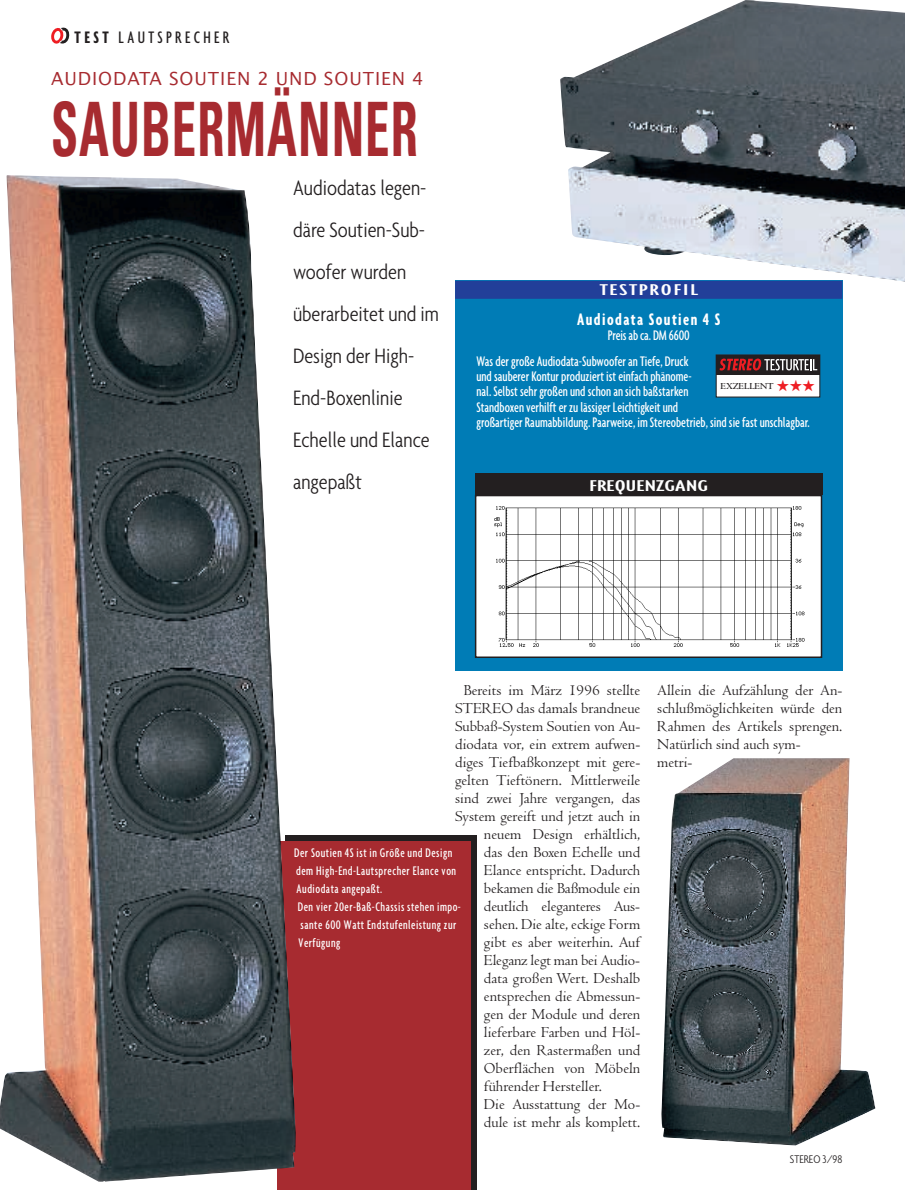
<style>
.page{position:relative;width:905px;height:1190px;background:#fff}
.page>*{position:absolute;margin:0;border:0;box-sizing:border-box;transform-origin:0 0}
.t1{font:700 condensed 75px "Univers";letter-spacing:.02em;color:#a72b30;scale:.65 1}
.t2{font:300 condensed 22.5px/42px "Agenda";color:#231f20}
.t3{font:18px "Lucida Sans";letter-spacing:.05em;color:#a72b30}
.t4{font:700 extra-condensed 18px "Agenda";letter-spacing:.08em;color:#fff}
.t5{font:500 extra-condensed 18px "Agenda";letter-spacing:.185em;color:#231f20}
.t6{font:18px "Triplex Cond";letter-spacing:.005em;color:#fff;scale:2 1}
.t7{font:18px "Triplex Cond";letter-spacing:.055em;color:#fff;scale:2 1}
.t8{font:15.75px/18px "Centaur";color:#231f20}
.t9{font:500 extra-condensed 15px/15.3px "Agenda";color:#fff;text-align:right}
.t10{font:500 extra-condensed 13.5px "Agenda";letter-spacing:.04em;color:#fff}
.t11{font:300 condensed 12px "Agenda";color:#231f20}
.t12{font:700 9.6px "Centaur";color:#231f20}
.s1{font-weight:700}
.s2{color:#ee1d23}
</style>
<div class="page">
<div style="left:285px;top:835px;width:191px;height:355px;background:#231f20"></div>
<svg style="left:51px;top:27px;width:19px;height:17px"></svg>
<img style="left:560px;top:0;width:344px;height:300px">
<div style="left:277px;top:841px;width:193px;height:349px;background:#a72b30"></div>
<div style="left:455px;top:281px;width:387px;height:390px;background:#007cb6"></div>
<div style="left:455px;top:281px;width:387px;height:18px;background:#223f99"></div>
<div style="left:716px;top:355px;width:104px;height:42px;background:#fff"></div>
<div style="left:716px;top:355px;width:104px;height:19px;background:#231f20"></div>
<svg style="left:719px;top:358px;width:98px;height:12px"></svg>
<div style="left:476px;top:496px;width:344px;height:160px;background:#fff"></div>
<img style="left:494px;top:506px;width:310px;height:141px">
<div style="left:475px;top:495px;width:347px;height:163px;border:2px solid #231f20"></div>
<div style="left:475px;top:473px;width:347px;height:22px;background:#231f20"></div>
<img style="left:0;top:175px;width:295px;height:1006px">
<img style="left:661px;top:758px;width:214px;height:387px">
<p class="t5" style="left:74px;top:30px;width:156px"><span class="s1">TEST</span> LAUTSPRECHER</p>
<p class="t3" style="left:51px;top:71px;width:374px">AUDIODATA SOUTIEN 2 UND SOUTIEN 4</p>
<h1 class="t1" style="left:51px;top:101px;width:566px">SAUBERMÄNNER</h1>
<h2 class="t2" style="left:293px;top:168px;width:147px">Audiodatas legen&shy;däre Soutien-Sub&shy;woofer wurden überarbeitet und im<br>Design der High-<br>End-Boxenlinie<br>Echelle und Elance angepaßt</h2>
<p class="t7" style="left:600px;top:282px;width:50px">TESTPROFIL</p>
<p class="t4" style="left:577px;top:314px;width:144px">Audiodata Soutien 4 S</p>
<p class="t9" style="left:476px;top:323px;width:215px;line-height:25.8px">Preis ab ca. DM 6600<br>Was der große Audiodata-Subwoofer an Tiefe, Druck</p>
<p class="t9" style="left:476px;top:370px;width:335px;text-align:left">und sauberer Kontur produziert ist einfach phänome-<br>nal. Selbst sehr großen und schon an sich baßstarken<br>Standboxen verhilft er zu lässiger Leichtigkeit und<br>großartiger Raumabbildung. Paarweise, im Stereobetrieb, sind sie fast unschlagbar.</p>
<p class="t12" style="left:720px;top:383px;width:96px">EXZELLENT <span class="s2">★★★</span></p>
<p class="t6" style="left:589px;top:478px;width:61px">FREQUENZGANG</p>
<p class="t8" style="left:463px;top:683px;width:178px">Bereits im März 1996 stellte</p>
<p class="t8" style="left:455px;top:701px;width:187px">STEREO das damals brandneue</p>
<p class="t8" style="left:455px;top:719px;width:186px">Subbaß-System Soutien von Au-</p>
<p class="t8" style="left:455px;top:737px;width:186px">diodata vor, ein extrem aufwen-</p>
<p class="t8" style="left:455px;top:755px;width:187px">diges Tiefbaßkonzept mit gere-</p>
<p class="t8" style="left:455px;top:773px;width:186px">gelten Tieftönern. Mittlerweile</p>
<p class="t8" style="left:455px;top:791px;width:187px">sind zwei Jahre vergangen, das</p>
<p class="t8" style="left:455px;top:809px;width:187px">System gereift und jetzt auch in</p>
<p class="t8" style="left:484px;top:827px;width:158px">neuem Design erhältlich,</p>
<p class="t8" style="left:484px;top:845px;width:158px">das den Boxen Echelle und</p>
<p class="t8" style="left:484px;top:863px;width:158px">Elance entspricht. Dadurch</p>
<p class="t8" style="left:484px;top:881px;width:158px">bekamen die Baßmodule ein</p>
<p class="t8" style="left:484px;top:899px;width:158px">deutlich eleganteres Aus-</p>
<p class="t8" style="left:484px;top:917px;width:158px">sehen. Die alte, eckige Form</p>
<p class="t8" style="left:484px;top:935px;width:158px">gibt es aber weiterhin. Auf</p>
<p class="t8" style="left:484px;top:953px;width:157px">Eleganz legt man bei Audio-</p>
<p class="t8" style="left:484px;top:971px;width:158px">data großen Wert. Deshalb</p>
<p class="t8" style="left:484px;top:989px;width:158px">entsprechen die Abmessun-</p>
<p class="t8" style="left:484px;top:1007px;width:158px">gen der Module und deren</p>
<p class="t8" style="left:484px;top:1025px;width:158px">lieferbare Farben und Höl-</p>
<p class="t8" style="left:484px;top:1043px;width:158px">zer, den Rastermaßen und</p>
<p class="t8" style="left:484px;top:1061px;width:158px">Oberflächen von Möbeln</p>
<p class="t8" style="left:484px;top:1079px;width:120px">führender Hersteller.</p>
<p class="t8" style="left:484px;top:1097px;width:158px">Die Ausstattung der Mo-</p>
<p class="t8" style="left:484px;top:1115px;width:158px">dule ist mehr als komplett.</p>
<p class="t10" style="left:294px;top:848px;width:160px">Der Soutien 4S ist in Größe und Design</p>
<p class="t10" style="left:296px;top:866px;width:161px">dem High-End-Lautsprecher Elance von</p>
<p class="t10" style="left:296px;top:884px;width:87px">Audiodata angepaßt.</p>
<p class="t10" style="left:298px;top:902px;width:165px">Den vier 20er-Baß-Chassis stehen impo-</p>
<p class="t10" style="left:300px;top:920px;width:157px">sante 600 Watt Endstufenleistung zur</p>
<p class="t10" style="left:299px;top:938px;width:43px">Verfügung</p>
<p class="t8" style="left:657px;top:683px;width:186px">Allein die Aufzählung der An&shy;schlußmöglichkeiten würde den<br>Rahmen des Artikels sprengen.<br>Natürlich sind auch sym-<br>metri-</p>
<p class="t11" style="left:790px;top:1154px;width:54px">STEREO 3/98</p>
</div>
